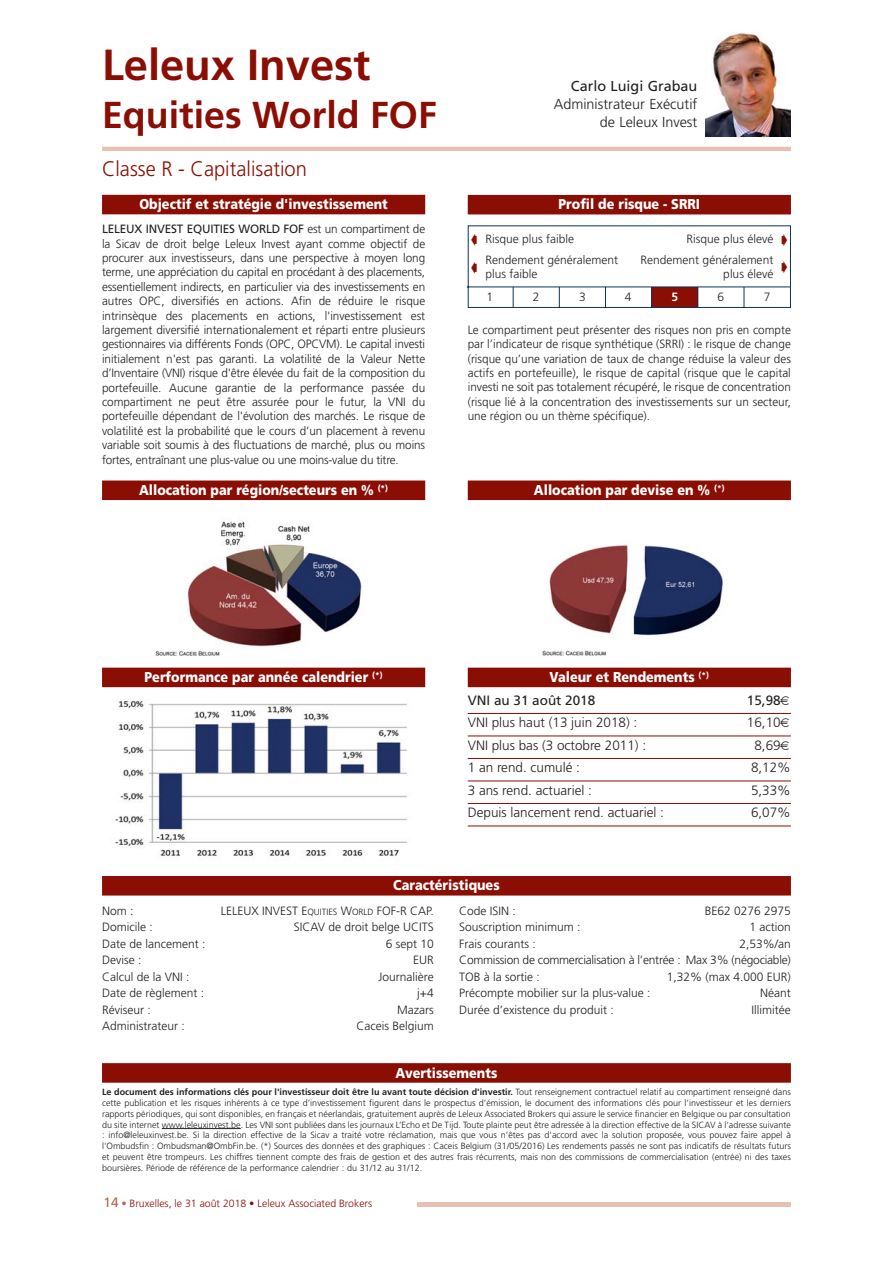
<style>
.page{position:relative;width:893px;height:1263px;background:#fff}
.page>*{position:absolute;margin:0;border:0;box-sizing:border-box;transform-origin:0 0}
.t1{font:700 43.5px "Frutiger";color:#8b0e04}
.t2{font:700 37.5px "Frutiger";color:#8b0e04}
.t3{font:300 21px "Frutiger";color:#8b0e04;scale:.96 1}
.t4{font:300 14.4px/18px "Frutiger";color:#231f20;text-align:right}
.t5{font:14.4px "Frutiger";color:#231f20}
.t6{font:900 14.25px "Frutiger";color:#fff;scale:.89 1}
.t7{font:300 13.5px "Frutiger";color:#231f20}
.t8{font:13.5px "Frutiger";color:#231f20}
.t9{font:13.5px "MS Gothic";color:#8b0e04}
.t10{font:300 12px/14.4px "Frutiger";color:#231f20;text-align:justify}
.t11{font:700 12px "Frutiger";color:#fff}
.t12{font:300 10.5px "Frutiger";color:#8b0e04}
.t13{font:300 9px/10.8px "Frutiger";color:#231f20;text-align:justify}
.s1{font-weight:400}
.s2{font-size:9px}
.s3{font-weight:700}
.s4{font-weight:400;font-size:13.5px;color:#b6644b}
.s5{color:#b6644b}
</style>
<div class="page">
<hr style="left:102px;top:1202px;width:689px;height:4px;background:#e4c1b1">
<div style="left:102px;top:1195px;width:315px;height:23px;background:#fff"></div>
<hr style="left:162px;top:1128px;width:79px;height:1px;background:#231f20">
<div style="left:102px;top:1063px;width:689px;height:20px;background:#8b0e04"></div>
<img style="left:706px;top:33px;width:85px;height:103px">
<div style="left:102px;top:195px;width:323px;height:19px;background:#8b0e04"></div>
<img style="left:155px;top:519px;width:207px;height:137px">
<img style="left:542px;top:545px;width:181px;height:111px">
<div style="left:102px;top:876px;width:689px;height:19px;background:#8b0e04"></div>
<div style="left:468px;top:668px;width:323px;height:19px;background:#8b0e04"></div>
<hr style="left:468px;top:713px;width:323px;height:1px;background:#8b0e04">
<hr style="left:468px;top:735px;width:323px;height:1px;background:#8b0e04">
<hr style="left:468px;top:758px;width:323px;height:1px;background:#8b0e04">
<hr style="left:468px;top:780px;width:323px;height:1px;background:#8b0e04">
<hr style="left:468px;top:803px;width:323px;height:1px;background:#8b0e04">
<hr style="left:468px;top:825px;width:323px;height:1px;background:#8b0e04">
<div style="left:102px;top:480px;width:323px;height:20px;background:#8b0e04"></div>
<div style="left:102px;top:668px;width:323px;height:19px;background:#8b0e04"></div>
<div style="left:468px;top:480px;width:323px;height:20px;background:#8b0e04"></div>
<hr style="left:102px;top:147px;width:689px;height:4px;background:#e4c1b1">
<div style="left:468px;top:195px;width:323px;height:19px;background:#8b0e04"></div>
<img style="left:115px;top:700px;width:293px;height:157px">
<svg style="left:466px;top:225px;width:325px;height:83px"></svg>
<h1 class="t1" style="left:102px;top:47px;width:270px">Leleux Invest</h1>
<h2 class="t2" style="left:102px;top:100px;width:336px">Equities World FOF</h2>
<h3 class="t3" style="left:102px;top:160px;width:215px">Classe R - Capitalisation</h3>
<p class="t6" style="left:139px;top:199px;width:281px">Objectif et stratégie d'investissement</p>
<p class="t10" style="left:102px;top:223px;width:325px"><span class="s1">LELEUX INVEST EQUITIES WORLD FOF</span> est un compartiment de la Sicav de droit belge Leleux Invest ayant comme objectif de procurer aux investisseurs, dans une perspective à moyen long terme, une appréciation du capital en procédant à des placements, essentiellement indirects, en particulier via des investissements en autres OPC, diversifiés en actions. Afin de réduire le risque intrinsèque des placements en actions, l'investissement est largement diversifié internationalement et réparti entre plusieurs gestionnaires via différents Fonds (OPC, OPCVM). Le capital investi initialement n'est pas garanti. La volatilité de la Valeur Nette d’Inventaire (VNI) risque d'être élevée du fait de la composition du portefeuille. Aucune garantie de la performance passée du compartiment ne peut être assurée pour le futur, la VNI du portefeuille dépendant de l'évolution des marchés. Le risque de volatilité est la probabilité que le cours d’un placement à revenu variable soit soumis à des fluctuations de marché, plus ou moins fortes, entraînant une plus-value ou une moins-value du titre.</p>
<p class="t6" style="left:139px;top:484px;width:282px">Allocation par région/secteurs en % <sup>(*)</sup></p>
<p class="t5" style="left:571px;top:80px;width:128px">Carlo Luigi Grabau</p>
<p class="t4" style="left:554px;top:96px;width:145px">Administrateur Exécutif de Leleux Invest</p>
<p class="t9" style="left:481px;top:248px;width:15px;rotate:-180deg">➧</p>
<p class="t9" style="left:481px;top:275px;width:15px;rotate:-180deg">➧</p>
<p class="t6" style="left:558px;top:199px;width:161px">Profil de risque - SRRI</p>
<p class="t10" style="left:485px;top:233px;width:90px">Risque plus faible</p>
<p class="t10" style="left:485px;top:253px;width:134px">Rendement généralement plus faible</p>
<p class="t10" style="left:687px;top:233px;width:88px">Risque plus élevé</p>
<p class="t10" style="left:641px;top:253px;width:134px;text-align:right">Rendement généralement plus élevé</p>
<p class="t10" style="left:487px;top:291px;width:8px">1</p>
<p class="t10" style="left:533px;top:291px;width:8px">2</p>
<p class="t10" style="left:579px;top:291px;width:8px">3</p>
<p class="t10" style="left:625px;top:291px;width:8px">4</p>
<p class="t11" style="left:671px;top:292px;width:8px">5</p>
<p class="t10" style="left:717px;top:291px;width:8px">6</p>
<p class="t10" style="left:764px;top:291px;width:8px">7</p>
<p class="t9" style="left:778px;top:232px;width:15px">➧</p>
<p class="t9" style="left:778px;top:260px;width:15px">➧</p>
<p class="t10" style="left:468px;top:323px;width:325px">Le compartiment peut présenter des risques non pris en compte par l’indicateur de risque synthétique (SRRI) : le risque de change (risque qu’une variation de taux de change réduise la valeur des actifs en portefeuille), le risque de capital (risque que le capital investi ne soit pas totalement récupéré, le risque de concentration (risque lié à la concentration des investissements sur un secteur, une région ou un thème spécifique).</p>
<p class="t6" style="left:534px;top:484px;width:216px">Allocation par devise en % <sup>(*)</sup></p>
<p class="t6" style="left:145px;top:671px;width:269px">Performance par année calendrier <sup>(*)</sup></p>
<p class="t6" style="left:549px;top:671px;width:181px">Valeur et Rendements <sup>(*)</sup></p>
<p class="t8" style="left:468px;top:694px;width:129px">VNI au 31 août 2018</p>
<p class="t8" style="left:747px;top:694px;width:35px">15,98</p>
<p class="t7" style="left:468px;top:717px;width:171px">VNI plus haut (13 juin 2018) :</p>
<p class="t7" style="left:747px;top:717px;width:35px">16,10</p>
<p class="t7" style="left:468px;top:739px;width:180px">VNI plus bas (3 octobre 2011) :</p>
<p class="t7" style="left:754px;top:739px;width:28px">8,69</p>
<p class="t7" style="left:468px;top:762px;width:114px">1 an rend. cumulé :</p>
<p class="t7" style="left:751px;top:762px;width:41px">8,12%</p>
<p class="t7" style="left:468px;top:784px;width:126px">3 ans rend. actuariel :</p>
<p class="t7" style="left:751px;top:784px;width:41px">5,33%</p>
<p class="t7" style="left:468px;top:807px;width:198px">Depuis lancement rend. actuariel :</p>
<p class="t7" style="left:751px;top:807px;width:41px">6,07%</p>
<p class="t6" style="left:393px;top:880px;width:121px">Caractéristiques</p>
<p class="t10" style="left:102px;top:904px;width:33px">Nom :</p>
<p class="t10" style="left:221px;top:904px;width:214px">LELEUX INVEST E<span class="s2">QUITIES</span> W<span class="s2">ORLD</span> FOF-R CAP.</p>
<p class="t10" style="left:102px;top:921px;width:52px">Domicile :</p>
<p class="t10" style="left:294px;top:921px;width:141px">SICAV de droit belge UCITS</p>
<p class="t10" style="left:102px;top:937px;width:105px">Date de lancement :</p>
<p class="t10" style="left:386px;top:937px;width:50px">6 sept 10</p>
<p class="t10" style="left:102px;top:954px;width:41px">Devise :</p>
<p class="t10" style="left:413px;top:954px;width:22px">EUR</p>
<p class="t10" style="left:102px;top:970px;width:89px">Calcul de la VNI :</p>
<p class="t10" style="left:378px;top:970px;width:57px">Journalière</p>
<p class="t10" style="left:102px;top:987px;width:104px">Date de règlement :</p>
<p class="t10" style="left:417px;top:987px;width:18px">j+4</p>
<p class="t10" style="left:102px;top:1003px;width:50px">Réviseur :</p>
<p class="t10" style="left:397px;top:1003px;width:38px">Mazars</p>
<p class="t10" style="left:102px;top:1020px;width:84px">Administrateur :</p>
<p class="t10" style="left:356px;top:1020px;width:79px">Caceis Belgium</p>
<p class="t10" style="left:459px;top:904px;width:58px">Code ISIN :</p>
<p class="t10" style="left:705px;top:904px;width:88px">BE62 0276 2975</p>
<p class="t10" style="left:459px;top:921px;width:123px">Souscription minimum :</p>
<p class="t10" style="left:750px;top:921px;width:43px">1 action</p>
<p class="t10" style="left:459px;top:937px;width:78px">Frais courants :</p>
<p class="t10" style="left:459px;top:936px;width:333px;line-height:16.5px;text-indent:280px">2,53%/an Commission de commercialisation à l’entrée : Max 3% (négociable)<br>TOB à la sortie :</p>
<p class="t10" style="left:667px;top:970px;width:126px">1,32% (max 4.000 EUR)</p>
<p class="t10" style="left:459px;top:987px;width:193px">Précompte mobilier sur la plus-value :</p>
<p class="t10" style="left:760px;top:987px;width:32px">Néant</p>
<p class="t10" style="left:459px;top:1003px;width:156px">Durée d’existence du produit :</p>
<p class="t10" style="left:752px;top:1003px;width:41px">Illimitée</p>
<p class="t6" style="left:396px;top:1067px;width:116px">Avertissements</p>
<p class="t13" style="left:102px;top:1087px;width:690px"><span class="s3">Le document des informations clés pour l'investisseur doit être lu avant toute décision d'investir.</span> Tout renseignement contractuel relatif au compartiment renseigné dans cette publication et les risques inhérents à ce type d’investissement figurent dans le prospectus d’émission, le document des informations clés pour l’investisseur et les derniers rapports périodiques, qui sont disponibles, en français et néerlandais, gratuitement auprès de Leleux Associated Brokers qui assure le service financier en Belgique ou par consultation du site internet www.leleuxinvest.be. Les VNI sont publiées dans les journaux L’Echo et De Tijd. Toute plainte peut être adressée à la direction effective de la SICAV à l’adresse suivante : info@leleuxinvest.be. Si la direction effective de la Sicav a traité votre réclamation, mais que vous n’êtes pas d’accord avec la solution proposée, vous pouvez faire appel à l'Ombudsfin : Ombudsman@OmbFin.be. (*) Sources des données et des graphiques : Caceis Belgium (31/05/2016) Les rendements passés ne sont pas indicatifs de résultats futurs et peuvent être trompeurs. Les chiffres tiennent compte des frais de gestion et des autres frais récurrents, mais non des commissions de commercialisation (entrée) ni des taxes boursières. Période de référence de la performance calendrier : du 31/12 au 31/12.</p>
<p class="t12" style="left:104px;top:1199px;width:270px"><span class="s4">14</span> <span class="s5">•</span> Bruxelles, le 31 août 2018 • Leleux Associated Brokers</p>
</div>
